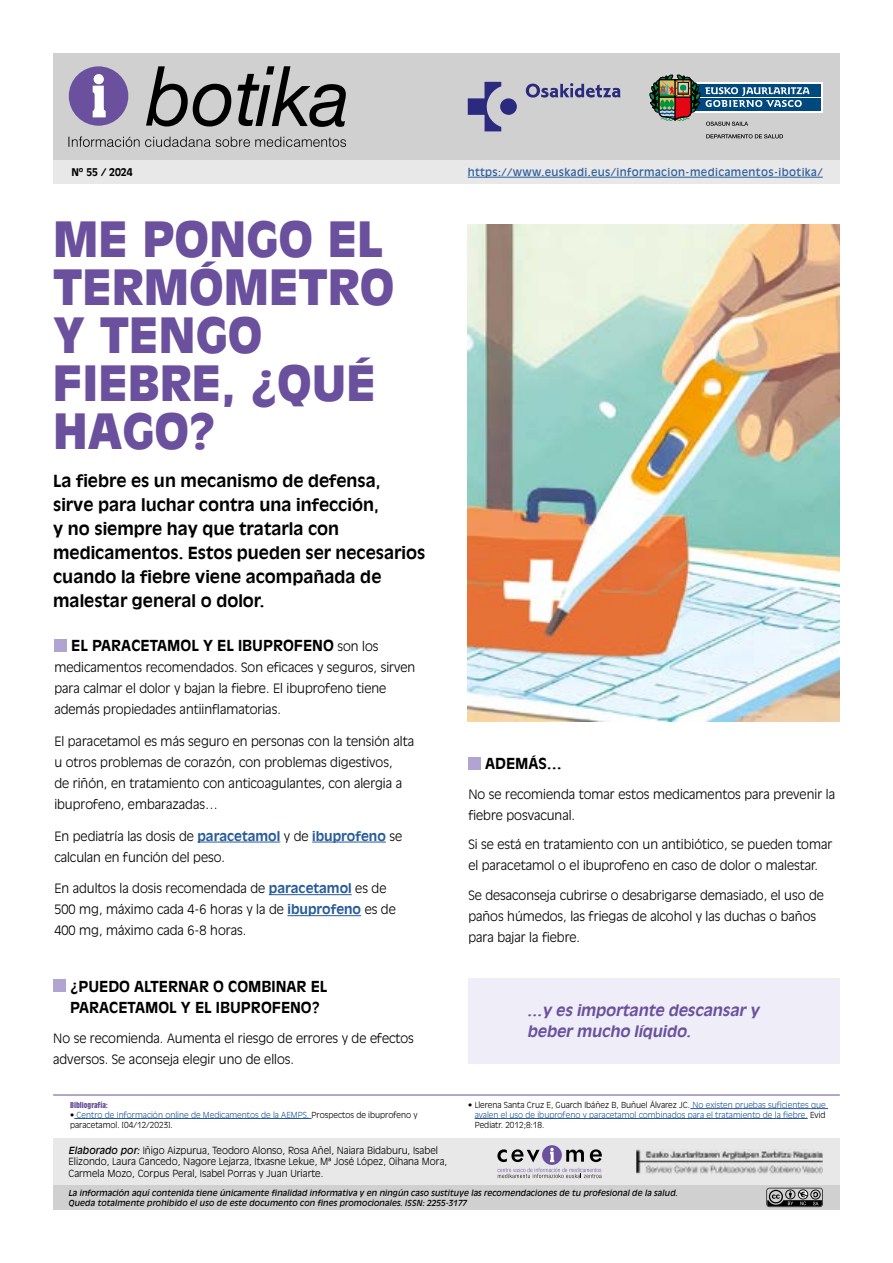
<style>
.page{position:relative;width:893px;height:1263px;background:#fff}
.page>*{position:absolute;margin:0;border:0;box-sizing:border-box;transform-origin:0 0}
.t1{font:900 48px/48px "Antique Olive Std";color:#6a509d}
.t2{font:700 16.5px/24px "Antique Olive Std";color:#000}
.t3{font:700 15px/21px "Antique Olive Std";color:#000}
.t4{font:italic 700 15px/21px "Antique Olive Std";color:#6a509d}
.t5{font:300 12.75px/21px "Antique Olive Std";color:#000}
.t6{font:10.5px "Antique Olive Std";letter-spacing:.035em;color:#275b9b}
.t7{font:700 10.5px "Antique Olive Std";color:#000}
.t8{font:300 9.75px/11.7px "Antique Olive Std";color:#000}
.t9{font:italic 8.25px/9.9px "Antique Olive Std";color:#000}
.t10{font:300 8.25px/9.9px "Antique Olive Std";color:#275b9b;text-align:justify}
.t11{font:300 8.25px/9.9px "Antique Olive Std";color:#000}
.t12{font:700 condensed 8.25px "Antique Olive Std";color:#6a509d}
.s1{font-weight:300;font-size:12.75px}
.s2{font-weight:700;color:#275b9b}
.s3{color:#275b9b}
.s4{color:#000}
.s5{font-weight:400;font-style:italic}
</style>
<div class="page">
<img style="left:468px;top:224px;width:372px;height:497px">
<div style="left:53px;top:1138px;width:787px;height:47px;background:#e8e8e8"></div>
<div style="left:53px;top:1185px;width:787px;height:25px;background:#d0d0d0"></div>
<svg style="left:766px;top:1188px;width:57px;height:19px"></svg>
<hr style="left:74px;top:1118px;width:238px;height:1px;background:#275b9b">
<hr style="left:690px;top:1108px;width:138px;height:1px;background:#275b9b">
<hr style="left:475px;top:1118px;width:333px;height:1px;background:#275b9b">
<div style="left:53px;top:53px;width:787px;height:107px;background:#d0d0d0"></div>
<div style="left:53px;top:160px;width:787px;height:23px;background:#e8e8e8"></div>
<svg style="left:809px;top:82px;width:14px;height:30px"></svg>
<div style="left:687px;top:84px;width:134px;height:26px;background:#00497f"></div>
<hr style="left:686px;top:97px;width:135px;height:1px;background:#fff">
<svg style="left:649px;top:74px;width:160px;height:64px"></svg>
<svg style="left:468px;top:82px;width:49px;height:49px"></svg>
<svg style="left:526px;top:83px;width:95px;height:15px"></svg>
<hr style="left:468px;top:177px;width:355px;height:1px;background:#275b9b">
<svg style="left:498px;top:1168px;width:104px;height:10px"></svg>
<svg style="left:497px;top:1149px;width:43px;height:13px"></svg>
<svg style="left:566px;top:1149px;width:18px;height:13px"></svg>
<svg style="left:590px;top:1149px;width:12px;height:13px"></svg>
<div style="left:542px;top:1145px;width:20px;height:20px;background:#6a509d;border-radius:50%"></div>
<svg style="left:550px;top:1148px;width:4px;height:14px"></svg>
<img style="left:636px;top:1149px;width:187px;height:25px">
<svg style="left:68px;top:66px;width:278px;height:81px"></svg>
<hr style="left:197px;top:842px;width:83px;height:1px;background:#275b9b">
<hr style="left:312px;top:842px;width:74px;height:1px;background:#275b9b">
<hr style="left:269px;top:894px;width:83px;height:1px;background:#275b9b">
<hr style="left:287px;top:915px;width:74px;height:1px;background:#275b9b">
<div style="left:54px;top:639px;width:13px;height:12px;background:#b1a4d1"></div>
<div style="left:53px;top:979px;width:13px;height:13px;background:#b1a4d1"></div>
<div style="left:468px;top:757px;width:13px;height:12px;background:#b1a4d1"></div>
<div style="left:468px;top:978px;width:372px;height:85px;background:#efedf7"></div>
<hr style="left:53px;top:1095px;width:787px;height:1px;background:#6a509d">
<p class="t7" style="left:71px;top:166px;width:63px">Nº 55 / 2024</p>
<p class="t6" style="left:468px;top:166px;width:356px">https://www.euskadi.eus/informacion-medicamentos-ibotika/</p>
<h1 class="t1" style="left:53px;top:216px;width:343px">ME PONGO EL<br>TERMÓMETRO<br>Y TENGO<br>FIEBRE, ¿QUÉ<br>HAGO?</h1>
<p class="t2" style="left:53px;top:468px;width:374px">La fiebre es un mecanismo de defensa,<br>sirve para luchar contra una infección,<br>y no siempre hay que tratarla con medicamentos. Estos pueden ser necesarios cuando la fiebre viene acompañada de malestar general o dolor.</p>
<p class="t3" style="left:71px;top:635px;width:309px">EL PARACETAMOL Y EL IBUPROFENO <span class="s1">son los</span></p>
<p class="t5" style="left:54px;top:657px;width:362px">medicamentos recomendados. Son eficaces y seguros, sirven para calmar el dolor y bajan la fiebre. El ibuprofeno tiene además propiedades antiinflamatorias.</p>
<p class="t5" style="left:54px;top:731px;width:361px">El paracetamol es más seguro en personas con la tensión alta u otros problemas de corazón, con problemas digestivos,<br>de riñón, en tratamiento con anticoagulantes, con alergia a ibuprofeno, embarazadas…</p>
<p class="t5" style="left:54px;top:826px;width:349px">En pediatría las dosis de <span class="s2">paracetamol</span> y de <span class="s2">ibuprofeno</span> se calculan en función del peso.</p>
<p class="t5" style="left:54px;top:878px;width:343px">En adultos la dosis recomendada de <span class="s2">paracetamol</span> es de<br>500 mg, máximo cada 4-6 horas y la de <span class="s2">ibuprofeno</span> es de<br>400 mg, máximo cada 6-8 horas.</p>
<p class="t3" style="left:70px;top:976px;width:259px">¿PUEDO ALTERNAR O COMBINAR EL<br>PARACETAMOL Y EL IBUPROFENO?</p>
<p class="t5" style="left:53px;top:1027px;width:362px">No se recomienda. Aumenta el riesgo de errores y de efectos adversos. Se aconseja elegir uno de ellos.</p>
<p class="t3" style="left:485px;top:753px;width:78px">ADEMÁS…</p>
<p class="t5" style="left:468px;top:784px;width:368px">No se recomienda tomar estos medicamentos para prevenir la fiebre posvacunal.</p>
<p class="t5" style="left:468px;top:834px;width:366px">Si se está en tratamiento con un antibiótico, se pueden tomar el paracetamol o el ibuprofeno en caso de dolor o malestar.</p>
<p class="t5" style="left:468px;top:885px;width:357px">Se desaconseja cubrirse o desabrigarse demasiado, el uso de paños húmedos, las friegas de alcohol y las duchas o baños para bajar la fiebre.</p>
<p class="t4" style="left:527px;top:1000px;width:236px">…y es importante descansar y beber mucho líquido.</p>
<p class="t12" style="left:70px;top:1100px;width:39px">Bibliografía:</p>
<p class="t11" style="left:70px;top:1110px;width:349px">• <span class="s3">Centro de Información online de Medicamentos de la AEMPS.</span> Prospectos de ibuprofeno y paracetamol. [04/12/2023].</p>
<p class="t10" style="left:475px;top:1100px;width:353px;text-indent:-6px"><span class="s4">• Llerena Santa Cruz E, Guarch Ibáñez B, Buñuel Álvarez JC.</span> No existen pruebas suficientes que avalen el uso de ibuprofeno y paracetamol combinados para el tratamiento de la fiebre. <span class="s4">Evid Pediatr. 2012;8:18.</span></p>
<p class="t8" style="left:68px;top:1144px;width:380px"><span class="s5">Elaborado por:</span> Iñigo Aizpurua, Teodoro Alonso, Rosa Añel, Naiara Bidaburu, Isabel<br>Elizondo, Laura Gancedo, Nagore Lejarza, Itxasne Lekue, Mª José López, Oihana Mora,<br>Carmela Mozo, Corpus Peral, Isabel Porras y Juan Uriarte.</p>
<p class="t9" style="left:68px;top:1188px;width:611px">La información aquí contenida tiene únicamente finalidad informativa y en ningún caso sustituye las recomendaciones de tu profesional de la salud.<br>Queda totalmente prohibido el uso de este documento con fines promocionales. ISSN: 2255-3177</p>
</div>
